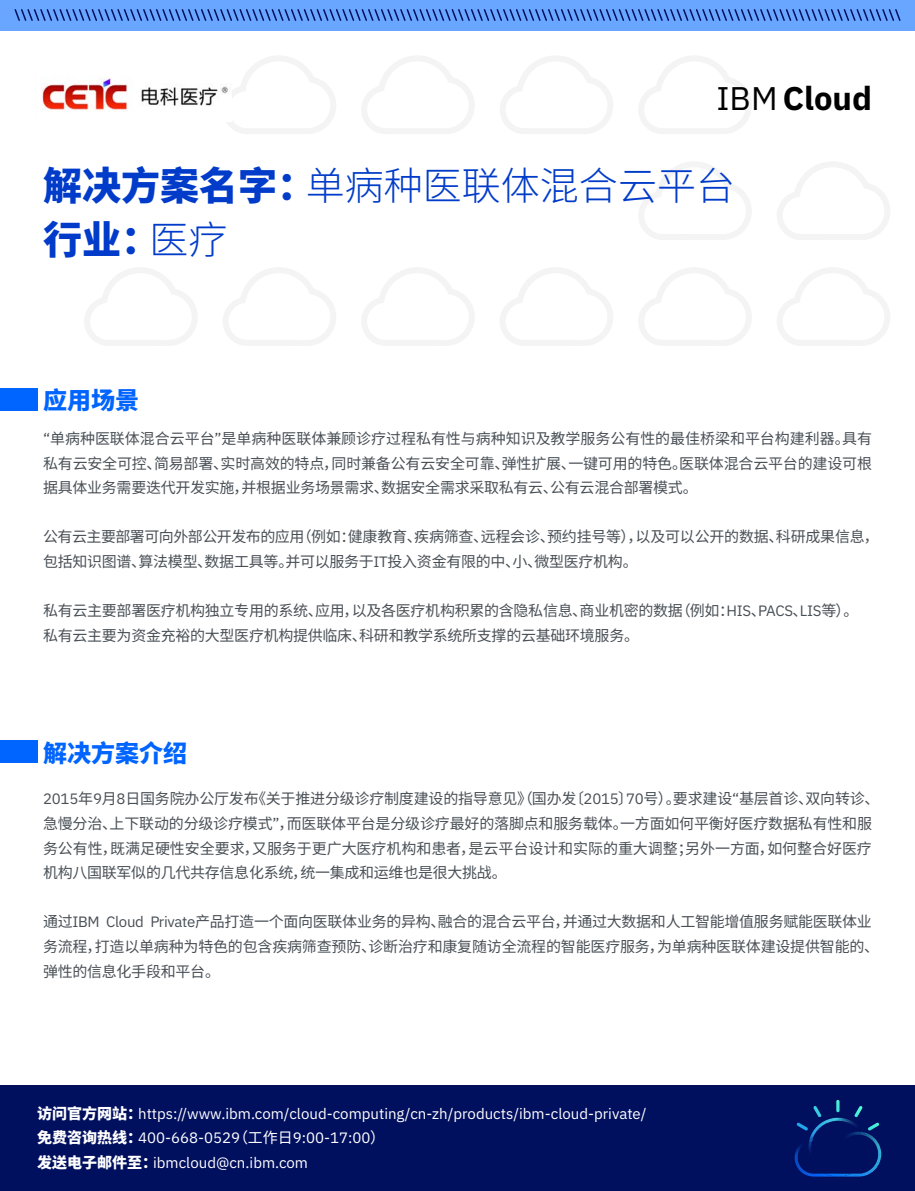
<style>
.page{position:relative;width:915px;height:1191px;background:#fff}
.page>*{position:absolute;margin:0;border:0;box-sizing:border-box;transform-origin:0 0}
.t1{font:300 39px/54.3px "Noto Sans CJ Ksc";color:#003bc9}
.t2{font:700 32.7px "IBM Plex Sans";color:#000}
.t3{font:900 24px "Noto Sans CJ Ksc";color:#0064ff}
.t4{font:15px/24.6px "Noto Sans CJ Ksc";letter-spacing:-.02em;color:#484f55}
.t5{font:15px/24.6px "IBM Plex Sans";color:#fff}
.s1{font-weight:400}
.s2{font-weight:900}
.s3{font-family:"IBM Plex Sans"}
.s4{font-family:"Noto Sans CJ Ksc";font-weight:900}
.s5{font-family:"Noto Sans CJ Ksc"}
</style>
<div class="page">
<div style="left:0;top:1085px;width:913px;height:106px;background:#000f5e"></div>
<svg style="left:796px;top:1100px;width:82px;height:39px"></svg>
<img style="left:795px;top:1138px;width:13px;height:19px">
<img style="left:809px;top:1117px;width:55px;height:21px">
<img style="left:808px;top:1138px;width:29px;height:38px">
<img style="left:837px;top:1131px;width:27px;height:45px">
<svg style="left:813px;top:1173px;width:25px;height:4px"></svg>
<svg style="left:777px;top:162px;width:113px;height:78px"></svg>
<svg style="left:777px;top:268px;width:113px;height:78px"></svg>
<svg style="left:639px;top:56px;width:112px;height:78px"></svg>
<svg style="left:639px;top:268px;width:112px;height:78px"></svg>
<svg style="left:639px;top:162px;width:112px;height:78px"></svg>
<svg style="left:500px;top:56px;width:113px;height:78px"></svg>
<svg style="left:500px;top:268px;width:113px;height:78px"></svg>
<svg style="left:362px;top:56px;width:112px;height:78px"></svg>
<svg style="left:362px;top:268px;width:112px;height:78px"></svg>
<svg style="left:227px;top:56px;width:109px;height:78px"></svg>
<svg style="left:223px;top:268px;width:113px;height:78px"></svg>
<svg style="left:84px;top:268px;width:113px;height:78px"></svg>
<div style="left:0;top:0;width:914px;height:30px;background:#69a6ff"></div>
<div style="left:0;top:388px;width:37px;height:23px;background:#0064ff"></div>
<div style="left:0;top:740px;width:37px;height:23px;background:#0064ff"></div>
<svg style="left:14px;top:9px;width:887px;height:12px"></svg>
<img style="left:42px;top:72px;width:189px;height:49px">
<h2 class="t2" style="left:716px;top:72px;width:157px"><span class="s1">IBM</span> Cloud</h2>
<h1 class="t1" style="left:43px;top:159px;width:693px"><span class="s2">解决方案名字：</span>单病种医联体混合云平台<span class="s2">行业：</span>医疗</h1>
<h3 class="t3" style="left:43px;top:387px;width:98px">应用场景</h3>
<p class="t4" style="left:43px;top:426px;width:830px;text-align:justify"><span class="s3">“</span>单病种医联体混合云平台<span class="s3">”</span>是单病种医联体兼顾诊疗过程私有性与病种知识及教学服务公有性的最佳桥梁和平台构建利器。具有私有云安全可控、简易部署、实时高效的特点，同时兼备公有云安全可靠、弹性扩展、一键可用的特色。医联体混合云平台的建设可根据具体业务需要迭代开发实施，并根据业务场景需求、数据安全需求采取私有云、公有云混合部署模式。</p>
<p class="t4" style="left:43px;top:525px;width:836px">公有云主要部署可向外部公开发布的应用（例如：健康教育、疾病筛查、远程会诊、预约挂号等），以及可以公开的数据、科研成果信息，包括知识图谱、算法模型、数据工具等。并可以服务于<span class="s3">IT</span>投入资金有限的中、小、微型医疗机构。</p>
<p class="t4" style="left:43px;top:598px;width:816px">私有云主要部署医疗机构独立专用的系统、应用，以及各医疗机构积累的含隐私信息、商业机密的数据（例如：<span class="s3">HIS</span>、<span class="s3">PACS</span>、<span class="s3">LIS</span>等）。私有云主要为资金充裕的大型医疗机构提供临床、科研和教学系统所支撑的云基础环境服务。</p>
<h3 class="t3" style="left:43px;top:739px;width:146px">解决方案介绍</h3>
<p class="t4" style="left:43px;top:787px;width:837px"><span class="s3">2015</span>年<span class="s3">9</span>月<span class="s3">8</span>日国务院办公厅发布《关于推进分级诊疗制度建设的指导意见》（国办发〔<span class="s3">2015</span>〕<span class="s3">70</span>号）。要求建设<span class="s3">“</span>基层首诊、双向转诊、急慢分治、上下联动的分级诊疗模式<span class="s3">”</span>，而医联体平台是分级诊疗最好的落脚点和服务载体。一方面如何平衡好医疗数据私有性和服务公有性，既满足硬性安全要求，又服务于更广大医疗机构和患者，是云平台设计和实际的重大调整；另外一方面，如何整合好医疗机构八国联军似的几代共存信息化系统，统一集成和运维也是很大挑战。</p>
<p class="t4" style="left:43px;top:910px;width:837px">通过<span class="s3">IBM Cloud Private</span>产品打造一个面向医联体业务的异构、融合的混合云平台，并通过大数据和人工智能增值服务赋能医联体业务流程，打造以单病种为特色的包含疾病筛查预防、诊断治疗和康复随访全流程的智能医疗服务，为单病种医联体建设提供智能的、弹性的信息化手段和平台。</p>
<p class="t5" style="left:37px;top:1099px;width:610px"><span class="s4">访问官方网站：</span>https://www.ibm.com/cloud-computing/cn-zh/products/ibm-cloud-private/<span class="s4">免费咨询热线：</span>400-668-0529<span class="s5">（工作日</span>9:00-17:00<span class="s5">）<br></span><span class="s4">发送电子邮件至：</span>ibmcloud@cn.ibm.com</p>
</div>
